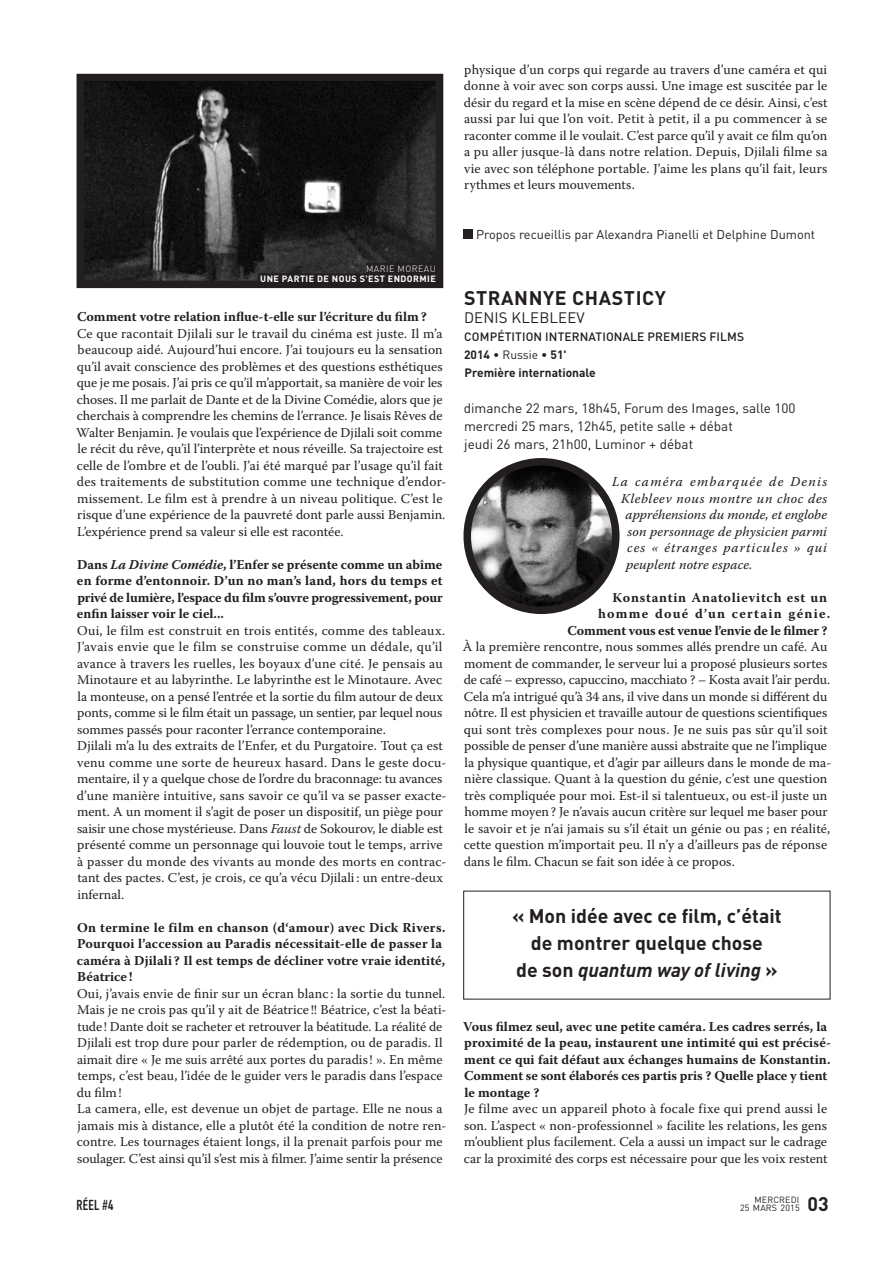
<style>
.page{position:relative;width:893px;height:1263px;background:#fff}
.page>*{position:absolute;margin:0;border:0;box-sizing:border-box;transform-origin:0 0}
.TITRE_FILM{font:700 19.5px/27px "DIN Pro";color:#231f20;text-align:center}
.TITRE_FILM-2{font:700 19.5px "DIN Pro";letter-spacing:.03em;color:#231f20}
.REALISATEUR{font:15px "DIN Pro";letter-spacing:.01em;color:#231f20}
.t1{font:14.25px "DIN Engschrift Std";color:#231f20}
.texte_courant{font:13.5px/16.5px "Warnock Pro";letter-spacing:.005em;color:#231f20}
.signature{font:13.5px/16.5px "Warnock Pro";color:#231f20}
.question{font:700 13.5px/16.5px "Warnock Pro";letter-spacing:.005em;color:#231f20}
.Seance{font:13.5px "DIN Pro";color:#231f20}
.question-2{font:700 13.5px/16.5px "Warnock Pro";letter-spacing:.055em;color:#231f20;text-align:right}
.intro{font:italic 13.5px "Warnock Pro";letter-spacing:.025em;color:#1a1a1a}
.intro-2{font:italic 13.5px "Warnock Pro";letter-spacing:.005em;color:#1a1a1a}
.intro-3{font:italic 13.5px "Warnock Pro";letter-spacing:.075em;color:#1a1a1a}
.intro-4{font:italic 13.5px "Warnock Pro";letter-spacing:.095em;color:#1a1a1a}
.signature-2{font:12.75px "DIN Pro";color:#231f20}
.COMPET{font:500 12px "DIN Pro";letter-spacing:.01em;color:#231f20}
.année_pays_temps{font:700 12px "DIN Pro";color:#231f20}
.année_pays_temps-2{font:12px "DIN Pro";color:#231f20}
.img_legend{font:700 9px "DIN Pro";letter-spacing:.05em;color:#fff}
.t2{font:9px "DIN Pro";letter-spacing:.01em;color:#231f20}
.img_legend-2{font:300 9px "DIN Pro";letter-spacing:.05em;color:#fff}
.t3{font:8.85px "DIN Pro";letter-spacing:.015em;color:#231f20}
.s1{font-style:italic}
.s2{font-weight:700}
.s3{font-size:8.85px}
.s4{font-weight:700;font-size:19.5px}
</style>
<div class="page">
<div style="left:463px;top:229px;width:10px;height:10px;background:#231f20"></div>
<img style="left:86px;top:83px;width:348px;height:196px">
<div style="left:77px;top:74px;width:366px;height:214px;border:8px solid #231f20"></div>
<div style="left:366px;top:263px;width:70px;height:12px;background:#231f20"></div>
<div style="left:258px;top:273px;width:178px;height:12px;background:#231f20"></div>
<img style="left:470px;top:462px;width:145px;height:148px">
<div style="left:463px;top:458px;width:156px;height:156px;border:8px solid #231f20;border-radius:50%"></div>
<p class="img_legend-2" style="left:366px;top:262px;width:71px">MARIE MOREAU</p>
<p class="img_legend" style="left:260px;top:273px;width:177px">UNE PARTIE DE NOUS S'EST ENDORMIE</p>
<p class="question" style="left:77px;top:308px;width:351px">Comment votre relation influe-t-elle sur l’écriture du film?</p>
<p class="texte_courant" style="left:76px;top:325px;width:372px">Ce que racontait Djilali sur le travail du cinéma est juste. Il m’a beaucoup aidé. Aujourd’hui encore. J’ai toujours eu la sensation qu’il avait conscience des problèmes et des questions esthétiques que je me posais. J’ai pris ce qu’il m’apportait, sa manière de voir les choses. Il me parlait de Dante et de la Divine Comédie, alors que je cherchais à comprendre les chemins de l’errance. Je lisais Rêves de Walter Benjamin. Je voulais que l’expérience de Djilali soit comme le récit du rêve, qu’il l’interprète et nous réveille. Sa trajectoire est celle de l’ombre et de l’oubli. J’ai été marqué par l’usage qu’il fait des traitements de substitution comme une technique d’endor&shy;missement. Le film est à prendre à un niveau politique. C’est le risque d’une expérience de la pauvreté dont parle aussi Benjamin.<br>L’expérience prend sa valeur si elle est racontée.</p>
<p class="question" style="left:77px;top:556px;width:367px;text-align:justify">Dans <span class="s1">La Divine Comédie</span>, l’Enfer se présente comme un abîme en forme d’entonnoir. D’un no man’s land, hors du temps et privé de lumière, l’espace du film s’ouvre progressivement, pour enfin laisser voir le ciel...</p>
<p class="texte_courant" style="left:77px;top:622px;width:370px">Oui, le film est construit en trois entités, comme des tableaux.<br>J’avais envie que le film se construise comme un dédale, qu’il avance à travers les ruelles, les boyaux d’une cité. Je pensais au Minotaure et au labyrinthe. Le labyrinthe est le Minotaure. Avec la monteuse, on a pensé l’entrée et la sortie du film autour de deux ponts, comme si le film était un passage, un sentier, par lequel nous sommes passés pour raconter l’errance contemporaine.</p>
<p class="texte_courant" style="left:77px;top:737px;width:371px">Djilali m’a lu des extraits de l’Enfer, et du Purgatoire. Tout ça est venu comme une sorte de heureux hasard. Dans le geste docu&shy;mentaire, il y a quelque chose de l’ordre du braconnage: tu avances d’une manière intuitive, sans savoir ce qu’il va se passer exacte&shy;ment. A un moment il s’agit de poser un dispositif, un piège pour saisir une chose mystérieuse. Dans <span class="s1">Faust</span> de Sokourov, le diable est présenté comme un personnage qui louvoie tout le temps, arrive à passer du monde des vivants au monde des morts en contrac&shy;tant des pactes. C’est, je crois, ce qu’a vécu Djilali : un entre-deux infernal.</p>
<p class="question" style="left:77px;top:919px;width:370px">On termine le film en chanson (d‘amour) avec Dick Rivers.<br>Pourquoi l’accession au Paradis nécessitait-elle de passer la caméra à Djilali ? Il est temps de décliner votre vraie identité, Béatrice !</p>
<p class="texte_courant" style="left:77px;top:985px;width:371px">Oui, j’avais envie de finir sur un écran blanc : la sortie du tunnel.<br>Mais je ne crois pas qu’il y ait de Béatrice !! Béatrice, c’est la béati&shy;tude ! Dante doit se racheter et retrouver la béatitude. La réalité de Djilali est trop dure pour parler de rédemption, ou de paradis. Il aimait dire « Je me suis arrêté aux portes du paradis! ». En même temps, c’est beau, l’idée de le guider vers le paradis dans l’espace du film!</p>
<p class="texte_courant" style="left:77px;top:1100px;width:371px">La camera, elle, est devenue un objet de partage. Elle ne nous a jamais mis à distance, elle a plutôt été la condition de notre ren&shy;contre. Les tournages étaient longs, il la prenait parfois pour me soulager. C’est ainsi qu’il s’est mis à filmer. J’aime sentir la présence</p>
<p class="texte_courant" style="left:464px;top:61px;width:365px;text-align:justify">physique d’un corps qui regarde au travers d’une caméra et qui donne à voir avec son corps aussi. Une image est suscitée par le désir du regard et la mise en scène dépend de ce désir. Ainsi, c’est aussi par lui que l’on voit. Petit à petit, il a pu commencer à se raconter comme il le voulait. C’est parce qu’il y avait ce film qu’on a pu aller jusque-là dans notre relation. Depuis, Djilali filme sa vie avec son téléphone portable. J’aime les plans qu’il fait, leurs rythmes et leurs mouvements.</p>
<p class="signature-2" style="left:476px;top:225px;width:341px">Propos recueillis par Alexandra Pianelli et Delphine Dumont</p>
<p class="TITRE_FILM-2" style="left:464px;top:284px;width:203px">STRANNYE CHASTICY</p>
<p class="REALISATEUR" style="left:464px;top:307px;width:122px">DENIS KLEBLEEV</p>
<p class="COMPET" style="left:464px;top:328px;width:281px">COMPÉTITION INTERNATIONALE PREMIERS FILMS</p>
<p class="année_pays_temps-2" style="left:464px;top:346px;width:104px"><span class="s2">2014</span> • Russie • <span class="s2">51'</span></p>
<p class="année_pays_temps" style="left:464px;top:364px;width:133px">Première internationale</p>
<p class="Seance" style="left:464px;top:399px;width:333px">dimanche 22 mars, 18h45, Forum des Images, salle 100</p>
<p class="Seance" style="left:464px;top:417px;width:270px">mercredi 25 mars, 12h45, petite salle + débat</p>
<p class="Seance" style="left:464px;top:435px;width:230px">jeudi 26 mars, 21h00, Luminor + débat</p>
<p class="intro-4" style="left:612px;top:474px;width:217px">La caméra embarquée de Denis</p>
<p class="intro" style="left:621px;top:490px;width:208px">Klebleev nous montre un choc des</p>
<p class="intro-2" style="left:626px;top:507px;width:203px">appréhensions du monde, et englobe</p>
<p class="intro" style="left:627px;top:523px;width:201px">son personnage de physicien parmi</p>
<p class="intro-3" style="left:627px;top:540px;width:201px">ces « étranges particules » qui</p>
<p class="intro" style="left:626px;top:556px;width:128px">peuplent notre espace.</p>
<p class="question-2" style="left:568px;top:589px;width:264px">Konstantin Anatolievitch est un homme doué d’un certain génie.<br>Comment vous est venue l’envie de le filmer ?</p>
<p class="signature" style="left:463px;top:638px;width:370px">À la première rencontre, nous sommes allés prendre un café. Au moment de commander, le serveur lui a proposé plusieurs sortes de café – expresso, capuccino, macchiato ? – Kosta avait l’air perdu.<br>Cela m’a intrigué qu’à 34 ans, il vive dans un monde si différent du nôtre. Il est physicien et travaille autour de questions scientifiques qui sont très complexes pour nous. Je ne suis pas sûr qu’il soit possible de penser d’une manière aussi abstraite que ne l’implique la physique quantique, et d’agir par ailleurs dans le monde de ma&shy;nière classique. Quant à la question du génie, c’est une question très compliquée pour moi. Est-il si talentueux, ou est-il juste un homme moyen? Je n’avais aucun critère sur lequel me baser pour le savoir et je n’ai jamais su s’il était un génie ou pas ; en réalité, cette question m’importait peu. Il n’y a d’ailleurs pas de réponse dans le film. Chacun se fait son idée à ce propos.</p>
<p class="TITRE_FILM" style="left:512px;top:902px;width:271px">« Mon idée avec ce film, c’était de montrer quelque chose<br>de son <span class="s1">quantum way of living</span> »</p>
<p class="question" style="left:463px;top:1018px;width:369px">Vous filmez seul, avec une petite caméra. Les cadres serrés, la proximité de la peau, instaurent une intimité qui est précisé&shy;ment ce qui fait défaut aux échanges humains de Konstantin.<br>Comment se sont élaborés ces partis pris ? Quelle place y tient le montage ?</p>
<p class="signature" style="left:464px;top:1100px;width:365px;text-align:justify">Je filme avec un appareil photo à focale fixe qui prend aussi le son. L’aspect « non-professionnel » facilite les relations, les gens m’oublient plus facilement. Cela a aussi un impact sur le cadrage car la proximité des corps est nécessaire pour que les voix restent</p>
<p class="t1" style="left:77px;top:1197px;width:38px">RÉEL #4</p>
<p class="t3" style="left:755px;top:1193px;width:46px">MERCREDI</p>
<p class="t2" style="left:740px;top:1201px;width:90px">25 <span class="s3">MARS</span> 2015 <span class="s4">03</span></p>
</div>
